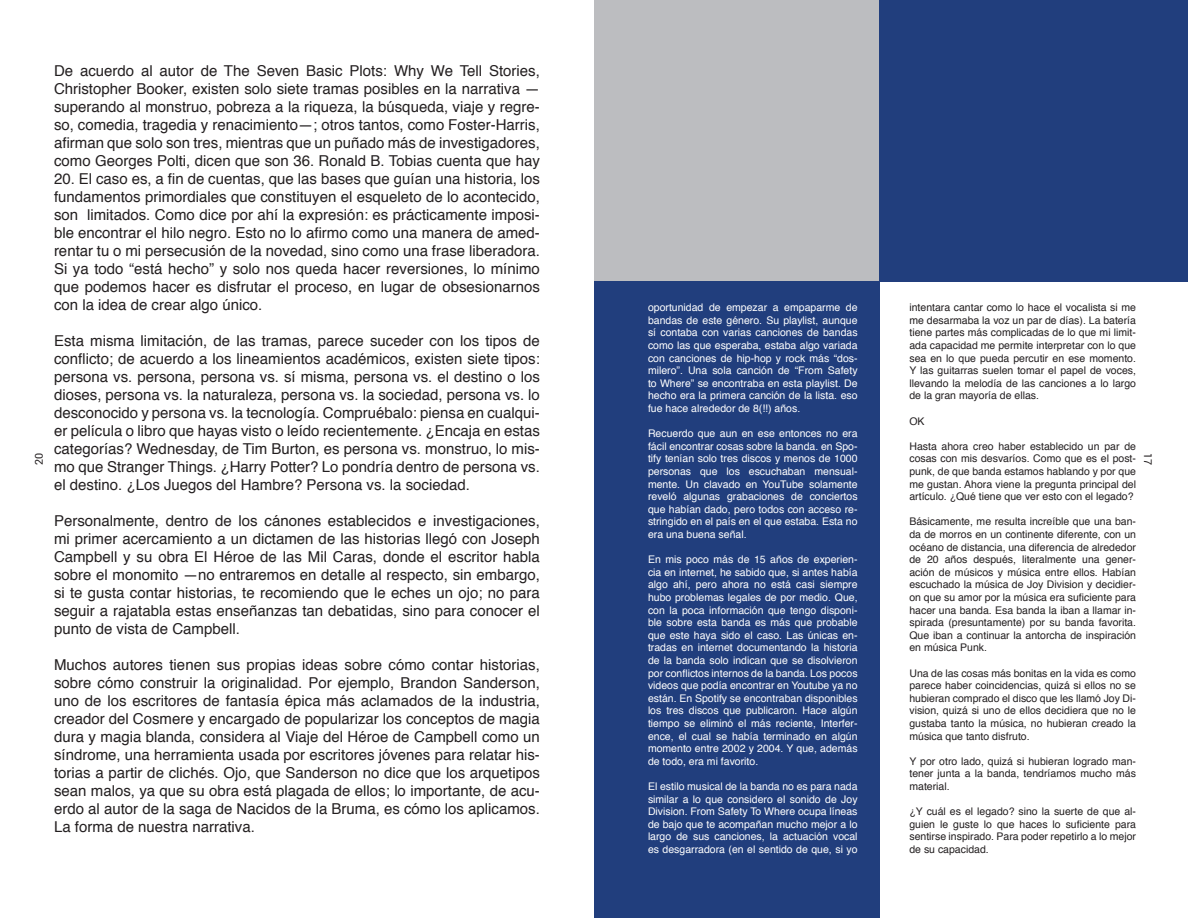
<style>
.page{position:relative;width:1188px;height:918px;background:#fff}
.page>*{position:absolute;margin:0;border:0;box-sizing:border-box;transform-origin:0 0}
.t1{font:15px/18px "Helvetica";color:#231f20;text-align:justify}
.t2{font:12px "Yantramanav";color:#231f20}
.t3{font:10.5px/12.6px "Helvetica";color:#fff;text-align:justify}
.t4{font:10.5px/12.6px "Helvetica";color:#231f20;text-align:justify}
</style>
<div class="page">
<div style="left:594px;top:0;width:286px;height:281px;background:#bcbdc0"></div>
<div style="left:594px;top:281px;width:286px;height:637px;background:#213e7d"></div>
<div style="left:880px;top:0;width:308px;height:281px;background:#213e7d"></div>
<p class="t2" style="left:31px;top:465px;width:14px;rotate:-90deg">20</p>
<p class="t1" style="left:54px;top:63px;width:487px">De acuerdo al autor de The Seven Basic Plots: Why We Tell Stories, Christopher Booker, existen solo siete tramas posibles en la narrativa — superando al monstruo, pobreza a la riqueza, la búsqueda, viaje y regre&shy;so, comedia, tragedia y renacimiento—; otros tantos, como Foster-Harris, afirman que solo son tres, mientras que un puñado más de investigadores, como Georges Polti, dicen que son 36. Ronald B. Tobias cuenta que hay</p>
<p class="t1" style="left:54px;top:171px;width:487px">20. El caso es, a fin de cuentas, que las bases que guían una historia, los fundamentos primordiales que constituyen el esqueleto de lo acontecido, son limitados. Como dice por ahí la expresión: es prácticamente imposi&shy;ble encontrar el hilo negro. Esto no lo afirmo como una manera de amed&shy;rentar tu o mi persecusión de la novedad, sino como una frase liberadora.<br>Si ya todo “está hecho” y solo nos queda hacer reversiones, lo mínimo que podemos hacer es disfrutar el proceso, en lugar de obsesionarnos con la idea de crear algo único.</p>
<p class="t1" style="left:54px;top:333px;width:487px">Esta misma limitación, de las tramas, parece suceder con los tipos de conflicto; de acuerdo a los lineamientos académicos, existen siete tipos: persona vs. persona, persona vs. sí misma, persona vs. el destino o los dioses, persona vs. la naturaleza, persona vs. la sociedad, persona vs. lo desconocido y persona vs. la tecnología. Compruébalo: piensa en cualqui&shy;er película o libro que hayas visto o leído recientemente. ¿Encaja en estas categorías? Wednesday, de Tim Burton, es persona vs. monstruo, lo mis&shy;mo que Stranger Things. ¿Harry Potter? Lo pondría dentro de persona vs. el destino. ¿Los Juegos del Hambre? Persona vs. la sociedad.</p>
<p class="t1" style="left:54px;top:513px;width:487px">Personalmente, dentro de los cánones establecidos e investigaciones, mi primer acercamiento a un dictamen de las historias llegó con Joseph Campbell y su obra El Héroe de las Mil Caras, donde el escritor habla sobre el monomito —no entraremos en detalle al respecto, sin embargo, si te gusta contar historias, te recomiendo que le eches un ojo; no para seguir a rajatabla estas enseñanzas tan debatidas, sino para conocer el punto de vista de Campbell.</p>
<p class="t1" style="left:54px;top:657px;width:487px">Muchos autores tienen sus propias ideas sobre cómo contar historias, sobre cómo construir la originalidad. Por ejemplo, Brandon Sanderson, uno de los escritores de fantasía épica más aclamados de la industria, creador del Cosmere y encargado de popularizar los conceptos de magia dura y magia blanda, considera al Viaje del Héroe de Campbell como un síndrome, una herramienta usada por escritores jóvenes para relatar his&shy;torias a partir de clichés. Ojo, que Sanderson no dice que los arquetipos sean malos, ya que su obra está plagada de ellos; lo importante, de acu&shy;erdo al autor de la saga de Nacidos de la Bruma, es cómo los aplicamos.<br>La forma de nuestra narrativa.</p>
<p class="t3" style="left:648px;top:302px;width:211px">oportunidad de empezar a empaparme de bandas de este género. Su playlist, aunque sí contaba con varias canciones de bandas como las que esperaba, estaba algo variada con canciones de hip-hop y rock más “dos&shy;milero”. Una sola canción de “From Safety to Where” se encontraba en esta playlist. De hecho era la primera canción de la lista. eso fue hace alrededor de 8(!!) años.</p>
<p class="t3" style="left:648px;top:428px;width:211px">Recuerdo que aun en ese entonces no era fácil encontrar cosas sobre la banda. en Spo&shy;tify tenían solo tres discos y menos de 1000 personas que los escuchaban mensual&shy;mente. Un clavado en YouTube solamente reveló algunas grabaciones de conciertos que habían dado, pero todos con acceso re&shy;stringido en el país en el que estaba. Esta no era una buena señal.</p>
<p class="t3" style="left:648px;top:554px;width:211px">En mis poco más de 15 años de experien&shy;cia en internet, he sabido que, si antes había algo ahí, pero ahora no está casi siempre hubo problemas legales de por medio. Que, con la poca información que tengo disponi&shy;ble sobre esta banda es más que probable que este haya sido el caso. Las únicas en&shy;tradas en internet documentando la historia de la banda solo indican que se disolvieron por conflictos internos de la banda. Los pocos videos que podía encontrar en Youtube ya no están. En Spotify se encontraban disponibles los tres discos que publicaron. Hace algún tiempo se eliminó el más reciente, Interfer&shy;ence, el cual se había terminado en algún momento entre 2002 y 2004. Y que, además de todo, era mi favorito.</p>
<p class="t3" style="left:648px;top:781px;width:211px">El estilo musical de la banda no es para nada similar a lo que considero el sonido de Joy Division. From Safety To Where ocupa líneas de bajo que te acompañan mucho mejor a lo largo de sus canciones, la actuación vocal es desgarradora (en el sentido de que, si yo</p>
<p class="t4" style="left:909px;top:302px;width:228px">intentara cantar como lo hace el vocalista si me me desarmaba la voz un par de días). La batería tiene partes más complicadas de lo que mi limit&shy;ada capacidad me permite interpretar con lo que sea en lo que pueda percutir en ese momento.<br>Y las guitarras suelen tomar el papel de voces, llevando la melodía de las canciones a lo largo de la gran mayoría de ellas.</p>
<p class="t4" style="left:909px;top:416px;width:17px">OK</p>
<p class="t4" style="left:909px;top:441px;width:228px">Hasta ahora creo haber establecido un par de cosas con mis desvaríos. Como que es el post&shy;punk, de que banda estamos hablando y por que me gustan. Ahora viene la pregunta principal del artículo. ¿Qué tiene que ver esto con el legado?</p>
<p class="t4" style="left:909px;top:516px;width:228px">Básicamente, me resulta increíble que una ban&shy;da de morros en un continente diferente, con un océano de distancia, una diferencia de alrededor de 20 años después, literalmente una gener&shy;ación de músicos y música entre ellos. Habían escuchado la música de Joy Division y decidier&shy;on que su amor por la música era suficiente para hacer una banda. Esa banda la iban a llamar in&shy;spirada (presuntamente) por su banda favorita.<br>Que iban a continuar la antorcha de inspiración en música Punk.</p>
<p class="t4" style="left:909px;top:668px;width:228px">Una de las cosas más bonitas en la vida es como parece haber coincidencias, quizá si ellos no se hubieran comprado el disco que les llamó Joy Di&shy;vision, quizá si uno de ellos decidiera que no le gustaba tanto la música, no hubieran creado la música que tanto disfruto.</p>
<p class="t4" style="left:909px;top:756px;width:228px">Y por otro lado, quizá si hubieran logrado man&shy;tener junta a la banda, tendríamos mucho más material.</p>
<p class="t4" style="left:909px;top:806px;width:228px">¿Y cuál es el legado? sino la suerte de que al&shy;guien le guste lo que haces lo suficiente para sentirse inspirado. Para poder repetirlo a lo mejor de su capacidad.</p>
<p class="t2" style="left:1155px;top:453px;width:14px;rotate:90deg">17</p>
</div>
